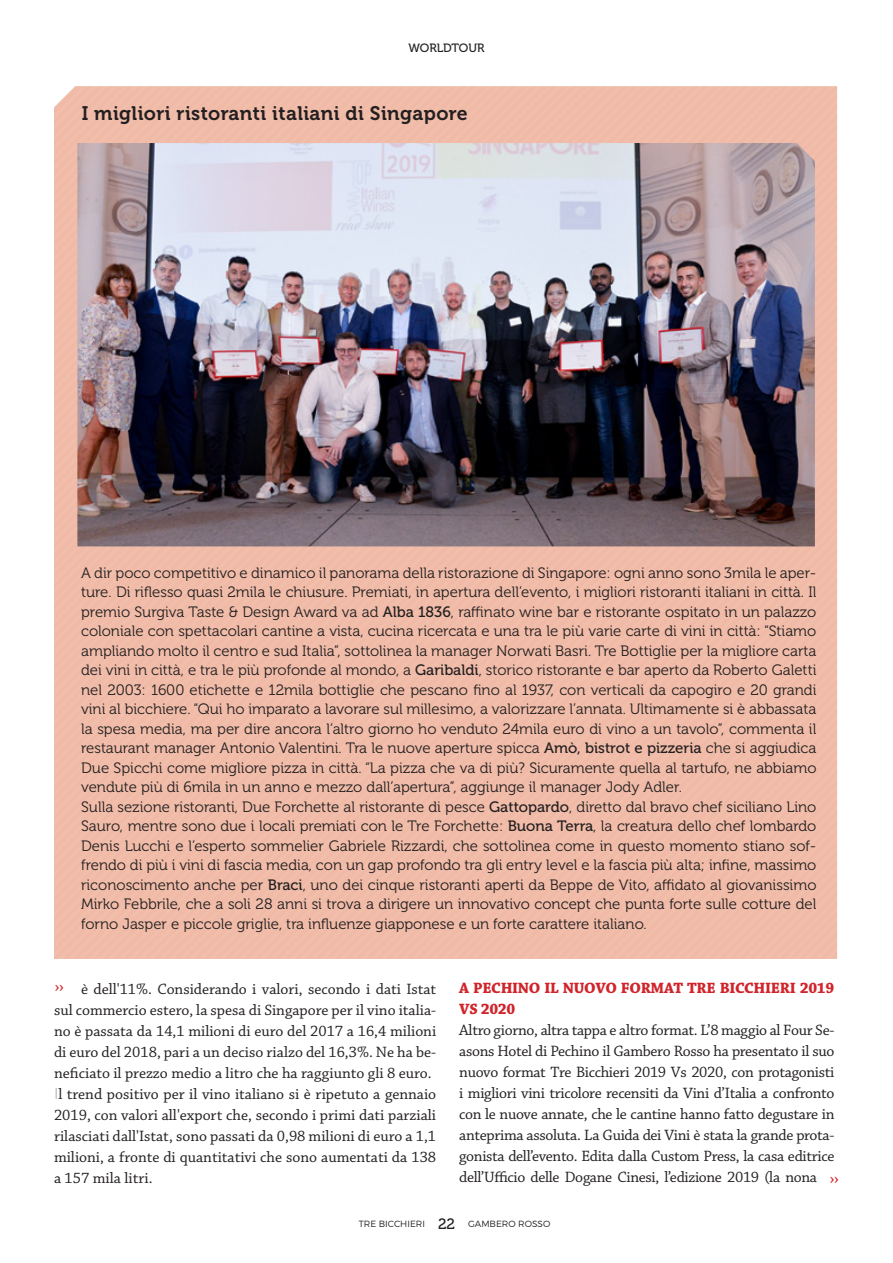
<style>
.page{position:relative;width:893px;height:1263px;background:#fff}
.page>*{position:absolute;margin:0;border:0;box-sizing:border-box;transform-origin:0 0}
.Titolo_box{font:19.5px "Museo 700";letter-spacing:.02em;color:#231f20}
.t1{font:18.75px "Chaparral Pro";color:#d1232a}
.Testo_articoli{font:15.75px/21px "Chaparral Pro";color:#231f20;text-align:justify}
.testo_articoli_e_bas{font:700 15.75px/21px "Chaparral Pro";letter-spacing:-.02em;color:#d1232a}
.testo_box_bianco{font:15px/19.5px "Museo 300";color:#231f20;text-align:justify}
.t2{font:12px "Museo 500";letter-spacing:-.005em;color:#231f20}
.t3{font:300 9px "Montserrat";color:#231f20}
.s1{font-family:"Museo 500"}
.s2{font-family:"Montserrat";font-weight:100}
.s3{font-family:"Museo 500";font-weight:400;font-size:15px}
</style>
<div class="page">
<img style="left:77px;top:143px;width:738px;height:403px">
<p class="t2" style="left:408px;top:41px;width:77px">WORLDTOUR</p>
<p class="Titolo_box" style="left:82px;top:102px;width:388px">I migliori ristoranti italiani di Singapore</p>
<p class="testo_box_bianco" style="left:81px;top:563px;width:737px">A dir poco competitivo e dinamico il panorama della ristorazione di Singapore: ogni anno sono 3mila le aper&shy;ture. Di riflesso quasi 2mila le chiusure. Premiati, in apertura dell’evento, i migliori ristoranti italiani in città. Il premio Surgiva Taste &amp; Design Award va ad <span class="s1">Alba 1836</span>, raffinato wine bar e ristorante ospitato in un palazzo coloniale con spettacolari cantine a vista, cucina ricercata e una tra le più varie carte di vini in città: “Stiamo ampliando molto il centro e sud Italia”, sottolinea la manager Norwati Basri. Tre Bottiglie per la migliore carta dei vini in città, e tra le più profonde al mondo, a <span class="s1">Garibaldi</span>, storico ristorante e bar aperto da Roberto Galetti nel 2003: 1600 etichette e 12mila bottiglie che pescano fino al 1937, con verticali da capogiro e 20 grandi vini al bicchiere. “Qui ho imparato a lavorare sul millesimo, a valorizzare l’annata. Ultimamente si è abbassata la spesa media, ma per dire ancora l’altro giorno ho venduto 24mila euro di vino a un tavolo”, commenta il restaurant manager Antonio Valentini. Tra le nuove aperture spicca <span class="s1">Amò, bistrot e pizzeria</span> che si aggiudica Due Spicchi come migliore pizza in città. “La pizza che va di più? Sicuramente quella al tartufo, ne abbiamo vendute più di 6mila in un anno e mezzo dall’apertura”, aggiunge il manager Jody Adler.</p>
<p class="testo_box_bianco" style="left:81px;top:797px;width:737px">Sulla sezione ristoranti, Due Forchette al ristorante di pesce <span class="s1">Gattopardo</span>, diretto dal bravo chef siciliano Lino Sauro, mentre sono due i locali premiati con le Tre Forchette: <span class="s1">Buona Terra</span>, la creatura dello chef lombardo Denis Lucchi e l’esperto sommelier Gabriele Rizzardi, che sottolinea come in questo momento stiano sof&shy;frendo di più i vini di fascia media, con un gap profondo tra gli entry level e la fascia più alta; infine, massimo riconoscimento anche per <span class="s1">Braci</span>, uno dei cinque ristoranti aperti da Beppe de Vito, affidato al giovanissimo Mirko Febbrile, che a soli 28 anni si trova a dirigere un innovativo concept che punta forte sulle cotture del forno Jasper e piccole griglie, tra influenze giapponese e un forte carattere italiano.</p>
<p class="Testo_articoli" style="left:54px;top:979px;width:384px;text-indent:27px">è dell'11%. Considerando i valori, secondo i dati Istat sul commercio estero, la spesa di Singapore per il vino italia&shy;no è passata da 14,1 milioni di euro del 2017 a 16,4 milioni di euro del 2018, pari a un deciso rialzo del 16,3%. Ne ha be&shy;neficiato il prezzo medio a litro che ha raggiunto gli 8 euro.</p>
<p class="Testo_articoli" style="left:54px;top:1084px;width:384px"><span class="s2">I</span>l trend positivo per il vino italiano si è ripetuto a gennaio 2019, con valori all'export che, secondo i primi dati parziali rilasciati dall'Istat, sono passati da 0,98 milioni di euro a 1,1 milioni, a fronte di quantitativi che sono aumentati da 138 a 157 mila litri.</p>
<p class="t1" style="left:55px;top:976px;width:11px">››</p>
<p class="testo_articoli_e_bas" style="left:459px;top:978px;width:377px">A PECHINO IL NUOVO FORMAT TRE BICCHIERI 2019<br>VS 2020</p>
<p class="Testo_articoli" style="left:459px;top:1020px;width:377px">Altro giorno, altra tappa e altro format. L’8 maggio al Four Se&shy;asons Hotel di Pechino il Gambero Rosso ha presentato il suo nuovo format Tre Bicchieri 2019 Vs 2020, con protagonisti i migliori vini tricolore recensiti da Vini d’Italia a confronto con le nuove annate, che le cantine hanno fatto degustare in anteprima assoluta. La Guida dei Vini è stata la grande prota&shy;gonista dell’evento. Edita dalla Custom Press, la casa editrice dell’Ufficio delle Dogane Cinesi, l’edizione 2019 (la nona</p>
<p class="t1" style="left:830px;top:1167px;width:11px">››</p>
<p class="t3" style="left:359px;top:1218px;width:193px">TRE BICCHIERI <span class="s3">22</span> GAMBERO ROSSO</p>
</div>
